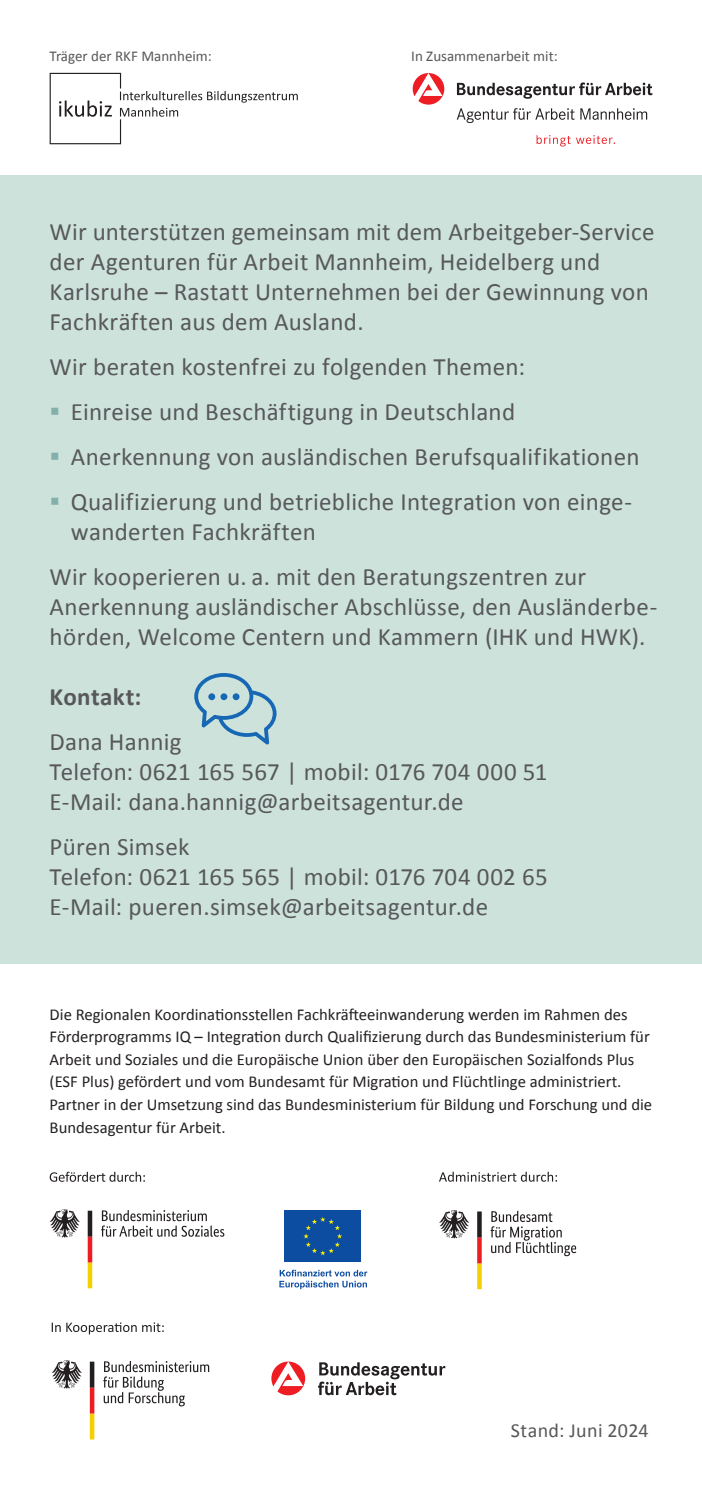
<style>
.page{position:relative;width:702px;height:1489px;background:#fff}
.page>*{position:absolute;margin:0;border:0;box-sizing:border-box;transform-origin:0 0}
.t1{font:25px/30px "Calibri";letter-spacing:.01em;color:#57585a}
.t2{font:700 25px "Calibri";letter-spacing:.015em;color:#57585a}
.t3{font:20px "Calibri";letter-spacing:.02em;color:#57585a}
.t4{font:16.75px/22.5px "Calibri";color:#231f20}
.t5{font:15px "Calibri";color:#57585a}
</style>
<div class="page">
<div style="left:0;top:175px;width:702px;height:789px;background:#cde2db"></div>
<svg style="left:50px;top:1171px;width:95px;height:10px"></svg>
<svg style="left:318px;top:1362px;width:127px;height:33px"></svg>
<svg style="left:271px;top:1361px;width:34px;height:34px"></svg>
<svg style="left:103px;top:1361px;width:106px;height:45px"></svg>
<svg style="left:52px;top:1360px;width:30px;height:28px"></svg>
<svg style="left:90px;top:1361px;width:4px;height:78px"></svg>
<svg style="left:52px;top:1322px;width:112px;height:12px"></svg>
<svg style="left:490px;top:1210px;width:86px;height:46px"></svg>
<svg style="left:439px;top:1210px;width:30px;height:28px"></svg>
<svg style="left:477px;top:1211px;width:4px;height:78px"></svg>
<svg style="left:439px;top:1171px;width:118px;height:10px"></svg>
<svg style="left:101px;top:1210px;width:123px;height:26px"></svg>
<svg style="left:50px;top:1209px;width:30px;height:28px"></svg>
<svg style="left:88px;top:1210px;width:4px;height:78px"></svg>
<div style="left:283px;top:1209px;width:79px;height:54px;background:#0d4da1"></div>
<svg style="left:303px;top:1217px;width:39px;height:38px"></svg>
<svg style="left:279px;top:1269px;width:88px;height:19px"></svg>
<svg style="left:456px;top:108px;width:191px;height:15px"></svg>
<svg style="left:457px;top:82px;width:195px;height:17px"></svg>
<svg style="left:412px;top:73px;width:32px;height:32px"></svg>
<svg style="left:536px;top:135px;width:34px;height:11px"></svg>
<svg style="left:576px;top:135px;width:39px;height:9px"></svg>
<svg style="left:50px;top:73px;width:248px;height:71px"></svg>
<svg style="left:194px;top:673px;width:82px;height:71px"></svg>
<p class="t5" style="left:50px;top:46px;width:164px">Träger der RKF Mannheim:</p>
<p class="t5" style="left:411px;top:46px;width:148px">In Zusammenarbeit mit:</p>
<p class="t1" style="left:50px;top:217px;width:606px">Wir unterstützen gemeinsam mit dem Arbeitgeber-Service der Agenturen für Arbeit Mannheim, Heidelberg und Karlsruhe – Rastatt Unternehmen bei der Gewinnung von Fachkräften aus dem Ausland.</p>
<p class="t1" style="left:71px;top:344px;width:570px;line-height:45px;text-indent:-21px">Wir beraten kostenfrei zu folgenden Themen:<br>Einreise und Beschäftigung in Deutschland Anerkennung von ausländischen Berufsqualifikationen Qualifizierung und betriebliche Integration von einge-</p>
<p class="t1" style="left:50px;top:509px;width:538px;line-height:45px;text-indent:21px">wanderten Fachkräften<br>Wir kooperieren u. a. mit den Beratungszentren zur</p>
<p class="t1" style="left:50px;top:592px;width:609px">Anerkennung ausländischer Abschlüsse, den Ausländerbe&shy;hörden, Welcome Centern und Kammern (IHK und HWK).</p>
<p class="t2" style="left:50px;top:681px;width:93px">Kontakt:</p>
<p class="t1" style="left:50px;top:727px;width:499px">Dana Hannig<br>Telefon: 0621 165 567 | mobil: 0176 704 000 51<br>E-Mail: dana.hannig@arbeitsagentur.de</p>
<p class="t1" style="left:50px;top:832px;width:499px">Püren Simsek<br>Telefon: 0621 165 565 | mobil: 0176 704 002 65<br>E-Mail: pueren.simsek@arbeitsagentur.de</p>
<p class="t4" style="left:50px;top:1002px;width:604px">Die Regionalen Koordinationsstellen Fachkräfteeinwanderung werden im Rahmen des Förderprogramms IQ – Integration durch Qualifizierung durch das Bundesministerium für Arbeit und Soziales und die Europäische Union über den Europäischen Sozialfonds Plus (ESF Plus) gefördert und vom Bundesamt für Migration und Flüchtlinge administriert.<br>Partner in der Umsetzung sind das Bundesministerium für Bildung und Forschung und die Bundesagentur für Arbeit.</p>
<p class="t3" style="left:511px;top:1417px;width:139px">Stand: Juni 2024</p>
</div>
